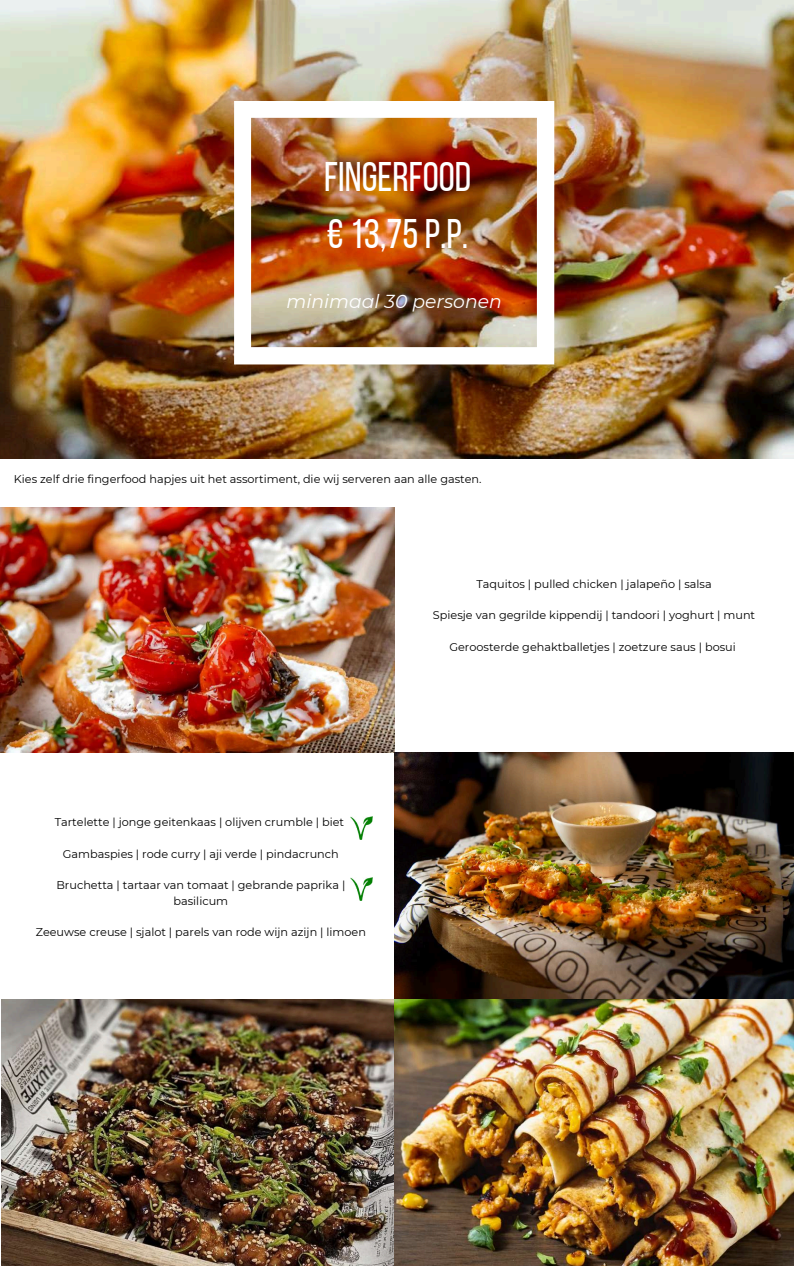
<style>
.page{position:relative;width:794px;height:1266px;background:#fff}
.page>*{position:absolute;margin:0;border:0;box-sizing:border-box;transform-origin:0 0}
.t1{font:41.25px/57.4px "Bebas Neue";color:#fff}
.t2{font:italic 18.75px "Montserrat";color:#fff}
.t3{font:11.25px/15.8px "Montserrat";color:#000;text-align:center}
</style>
<div class="page">
<img style="left:1px;top:999px;width:792px;height:266px">
<img style="left:0;top:507px;width:394px;height:245px">
<img style="left:394px;top:752px;width:399px;height:247px">
<img style="left:0;top:0;width:793px;height:458px">
<img style="left:234px;top:101px;width:320px;height:263px">
<img style="left:350px;top:816px;width:22px;height:23px">
<img style="left:350px;top:878px;width:22px;height:23px">
<h1 class="t1" style="left:324px;top:152px;width:148px">FINGERFOOD €13,75P.P.</h1>
<h2 class="t2" style="left:286px;top:290px;width:217px">minimaal 30 personen</h2>
<p class="t3" style="left:14px;top:471px;width:469px">Kies zelf drie fingerfood hapjes uit het assortiment, die wij serveren aan alle gasten.</p>
<p class="t3" style="left:55px;top:814px;width:291px">Tartelette | jonge geitenkaas | olijven crumble | biet</p>
<p class="t3" style="left:63px;top:846px;width:277px">Gambaspies | rode curry | aji verde | pindacrunch</p>
<p class="t3" style="left:56px;top:877px;width:290px">Bruchetta | tartaar van tomaat | gebrande paprika | basilicum</p>
<p class="t3" style="left:36px;top:924px;width:332px">Zeeuwse creuse | sjalot | parels van rode wijn azijn | limoen</p>
<p class="t3" style="left:476px;top:576px;width:236px">Taquitos | pulled chicken | jalapeño | salsa</p>
<p class="t3" style="left:432px;top:607px;width:323px">Spiesje van gegrilde kippendij | tandoori | yoghurt | munt</p>
<p class="t3" style="left:449px;top:639px;width:288px">Geroosterde gehaktballetjes | zoetzure saus | bosui</p>
</div>
